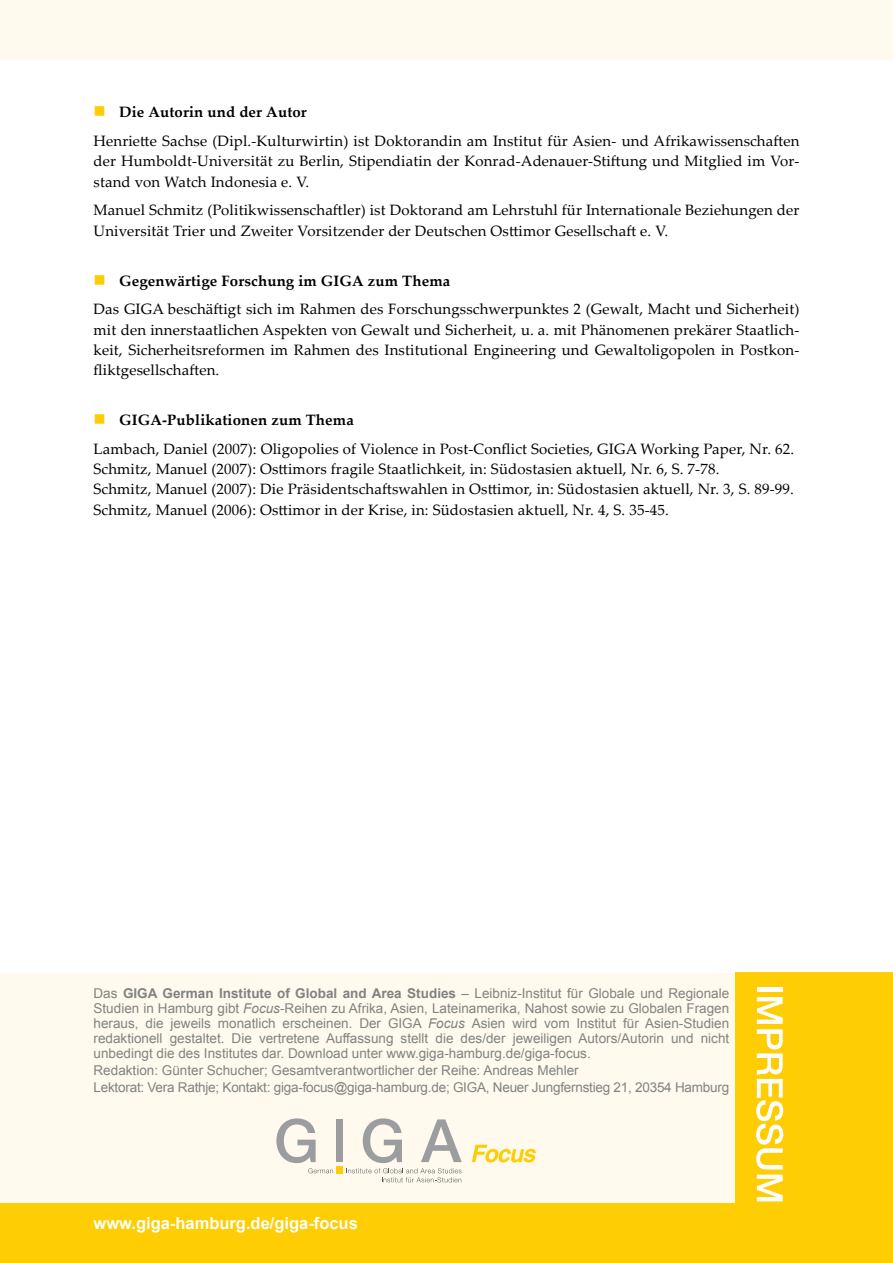
<style>
.page{position:relative;width:893px;height:1263px;background:#fff}
.page>*{position:absolute;margin:0;border:0;box-sizing:border-box;transform-origin:0 0}
.t1{font:700 16.5px "Arial";color:#fff}
.t2{font:16.5px "Wingdings";color:#fecd04}
.t3{font:15px/20.2px "Palatino Linotype";letter-spacing:.01em;color:#000;text-align:justify}
.t4{font:700 15px "Palatino Linotype";letter-spacing:.01em;color:#000}
.t5{font:13.5px/15px "Arial";color:#828281;text-align:justify}
.s1{font-weight:700}
.s2{font-style:italic}
</style>
<div class="page">
<div style="left:0;top:973px;width:892px;height:290px;background:#fffaed"></div>
<div style="left:736px;top:972px;width:157px;height:291px;background:#fecd04"></div>
<div style="left:757px;top:987px;width:26px;height:5px;background:#fff"></div>
<svg style="left:756px;top:997px;width:27px;height:204px"></svg>
<div style="left:0;top:1204px;width:741px;height:59px;background:#fecd04"></div>
<div style="left:336px;top:1119px;width:7px;height:43px;background:#9c9d9f"></div>
<svg style="left:276px;top:1118px;width:57px;height:55px"></svg>
<svg style="left:346px;top:1118px;width:116px;height:64px"></svg>
<div style="left:336px;top:1166px;width:7px;height:7px;background:#fecd04"></div>
<svg style="left:472px;top:1145px;width:64px;height:17px"></svg>
<div style="left:0;top:0;width:893px;height:60px;background:#fffaed"></div>
<p class="t4" style="left:119px;top:102px;width:189px">Die Autorin und der Autor</p>
<p class="t3" style="left:94px;top:130px;width:707px">Henriette Sachse (Dipl.-Kulturwirtin) ist Doktorandin am Institut für Asien- und Afrikawissenschaften der Humboldt-Universität zu Berlin, Stipendiatin der Konrad-Adenauer-Stiftung und Mitglied im Vor&shy;stand von Watch Indonesia e. V.</p>
<p class="t3" style="left:94px;top:199px;width:707px">Manuel Schmitz (Politikwissenschaftler) ist Doktorand am Lehrstuhl für Internationale Beziehungen der<br>Universität Trier und Zweiter Vorsitzender der Deutschen Osttimor Gesellschaft e. V.</p>
<p class="t4" style="left:119px;top:270px;width:333px">Gegenwärtige Forschung im GIGA zum Thema</p>
<p class="t3" style="left:94px;top:298px;width:707px">Das GIGA beschäftigt sich im Rahmen des Forschungsschwerpunktes 2 (Gewalt, Macht und Sicherheit) mit den innerstaatlichen Aspekten von Gewalt und Sicherheit, u. a. mit Phänomenen prekärer Staatlich&shy;keit, Sicherheitsreformen im Rahmen des Institutional Engineering und Gewaltoligopolen in Postkon&shy;fliktgesellschaften.</p>
<p class="t4" style="left:119px;top:409px;width:236px">GIGA-Publikationen zum Thema</p>
<p class="t3" style="left:94px;top:438px;width:702px;text-align:left">Lambach, Daniel (2007): Oligopolies of Violence in Post-Conflict Societies, GIGA Working Paper, Nr. 62.<br>Schmitz, Manuel (2007): Osttimors fragile Staatlichkeit, in: Südostasien aktuell, Nr. 6, S. 7-78.<br>Schmitz, Manuel (2007): Die Präsidentschaftswahlen in Osttimor, in: Südostasien aktuell, Nr. 3, S. 89-99.<br>Schmitz, Manuel (2006): Osttimor in der Krise, in: Südostasien aktuell, Nr. 4, S. 35-45.</p>
<p class="t2" style="left:94px;top:102px;width:14px">■</p>
<p class="t2" style="left:94px;top:271px;width:14px">■</p>
<p class="t2" style="left:94px;top:410px;width:14px">■</p>
<p class="t5" style="left:94px;top:985px;width:637px">Das <span class="s1">GIGA German Institute of Global and Area Studies</span> – Leibniz-Institut für Globale und Regionale Studien in Hamburg gibt <span class="s2">Focus</span>-Reihen zu Afrika, Asien, Lateinamerika, Nahost sowie zu Globalen Fragen heraus, die jeweils monatlich erscheinen. Der GIGA <span class="s2">Focus</span> Asien wird vom Institut für Asien-Studien redaktionell gestaltet. Die vertretene Auffassung stellt die des/der jeweiligen Autors/Autorin und nicht unbedingt die des Institutes dar. Download unter www.giga-hamburg.de/giga-focus.</p>
<p class="t5" style="left:94px;top:1062px;width:637px;line-height:17.1px">Redaktion: Günter Schucher; Gesamtverantwortlicher der Reihe: Andreas Mehler<br>Lektorat: Vera Rathje; Kontakt: giga-focus@giga-hamburg.de; GIGA, Neuer Jungfernstieg 21, 20354 Hamburg</p>
<p class="t1" style="left:94px;top:1212px;width:266px">www.giga-hamburg.de/giga-focus</p>
</div>
